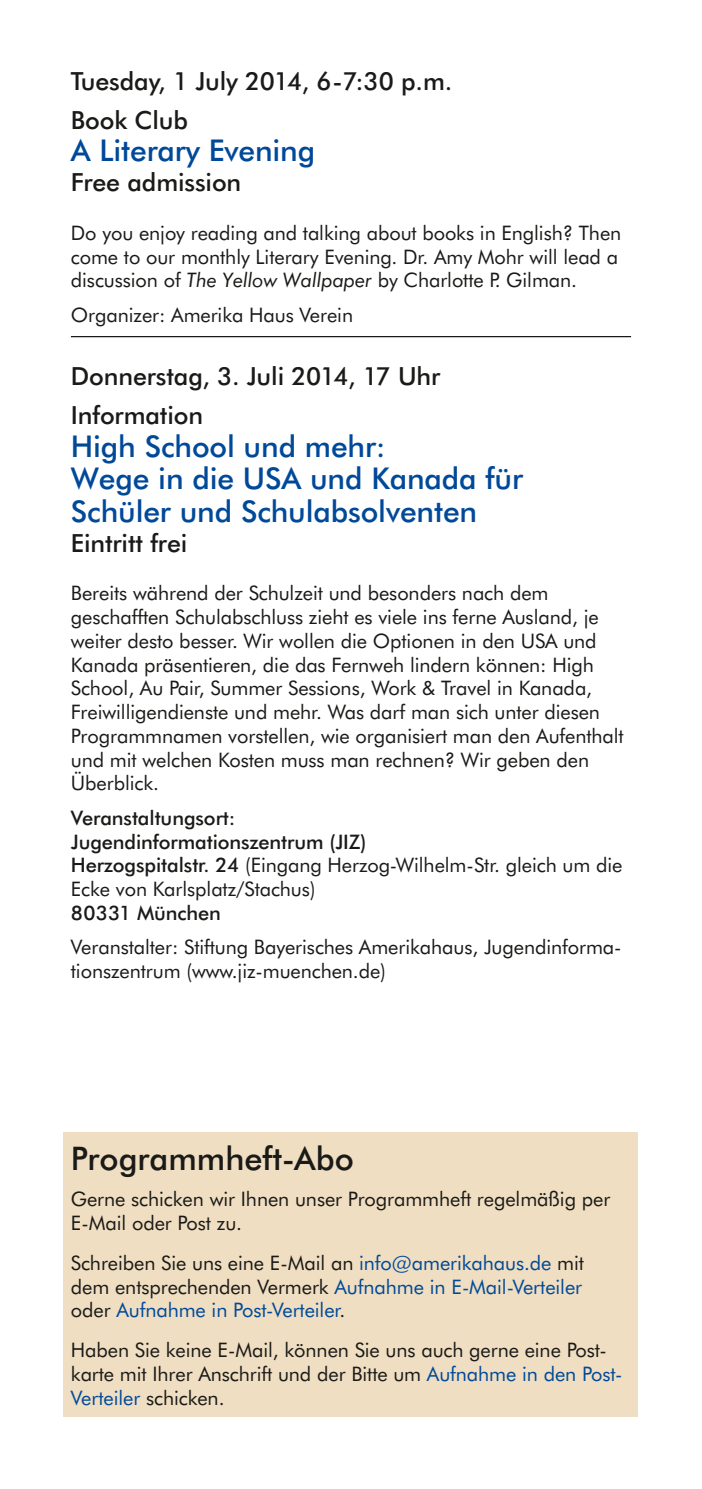
<style>
.page{position:relative;width:702px;height:1489px;background:#fff}
.page>*{position:absolute;margin:0;border:0;box-sizing:border-box;transform-origin:0 0}
.t1{font:500 32.5px "Futura BT";color:#1a1a18}
.t2{font:500 30px/32.5px "Futura BT";letter-spacing:-.005em;color:#004999}
.t3{font:500 25px/38.8px "Futura BT";letter-spacing:-.005em;color:#1a1a18}
.t4{font:20px/23.8px "Futura BT";letter-spacing:-.005em;color:#1a1a18}
.t5{font:500 20px/23.8px "Futura BT";letter-spacing:-.005em;color:#1a1a18}
.t6{font:20px/23.8px "Futura BT";letter-spacing:-.005em;color:#004999;text-align:justify}
.s1{font-style:italic}
.s2{font-weight:400}
.s3{color:#1a1a18}
.s4{color:#004999}
</style>
<div class="page">
<hr style="left:71px;top:336px;width:560px;height:1px;background:#1a1a18">
<div style="left:64px;top:1132px;width:574px;height:284px;background:#efdec1"></div>
<p class="t3" style="left:71px;top:63px;width:383px">Tuesday, 1 July 2014, 6-7:30 p.m.<br>Book Club</p>
<h2 class="t2" style="left:71px;top:136px;width:246px">A Literary Evening</h2>
<p class="t3" style="left:71px;top:164px;width:172px">Free admission</p>
<p class="t4" style="left:71px;top:222px;width:552px">Do you enjoy reading and talking about books in English? Then come to our monthly Literary Evening. Dr. Amy Mohr will lead a discussion of <span class="s1">The Yellow Wallpaper</span> by Charlotte P. Gilman.</p>
<p class="t4" style="left:71px;top:304px;width:284px">Organizer: Amerika Haus Verein</p>
<p class="t3" style="left:71px;top:358px;width:371px">Donnerstag, 3. Juli 2014, 17 Uhr<br>Information</p>
<h2 class="t2" style="left:71px;top:431px;width:453px">High School und mehr:<br>Wege in die USA und Kanada für<br>Schüler und Schulabsolventen</h2>
<p class="t3" style="left:71px;top:525px;width:118px">Eintritt frei</p>
<p class="t4" style="left:71px;top:582px;width:554px">Bereits während der Schulzeit und besonders nach dem geschafften Schulabschluss zieht es viele ins ferne Ausland, je weiter desto besser. Wir wollen die Optionen in den USA und Kanada präsentieren, die das Fernweh lindern können: High School, Au Pair, Summer Sessions, Work &amp; Travel in Kanada, Freiwilligendienste und mehr. Was darf man sich unter diesen Programmnamen vorstellen, wie organisiert man den Aufenthalt und mit welchen Kosten muss man rechnen? Wir geben den Überblick.</p>
<p class="t5" style="left:71px;top:807px;width:553px">Veranstaltungsort:<br>Jugendinformationszentrum (JIZ)<br>Herzogspitalstr. 24 <span class="s2">(Eingang Herzog-Wilhelm-Str. gleich um die Ecke von Karlsplatz/Stachus)</span></p>
<p class="t5" style="left:71px;top:902px;width:152px">80331 München</p>
<p class="t4" style="left:71px;top:936px;width:552px">Veranstalter: Stiftung Bayerisches Amerikahaus, Jugendinforma&shy;tionszentrum (www.jiz-muenchen.de)</p>
<h1 class="t1" style="left:71px;top:1142px;width:284px">Programmheft-Abo</h1>
<p class="t4" style="left:71px;top:1188px;width:541px">Gerne schicken wir Ihnen unser Programmheft regelmäßig per<br>E-Mail oder Post zu.</p>
<p class="t6" style="left:71px;top:1251px;width:514px"><span class="s3">Schreiben Sie uns eine E-Mail an</span> info@amerikahaus.de <span class="s3">mit dem entsprechenden Vermerk</span> Aufnahme in E-Mail-Verteiler <span class="s3">oder</span> Aufnahme in Post-Verteiler<span class="s3">.</span></p>
<p class="t4" style="left:71px;top:1338px;width:553px">Haben Sie keine E-Mail, können Sie uns auch gerne eine Post&shy;karte mit Ihrer Anschrift und der Bitte um <span class="s4">Aufnahme in den Post-<br>Verteiler</span> schicken.</p>
</div>
